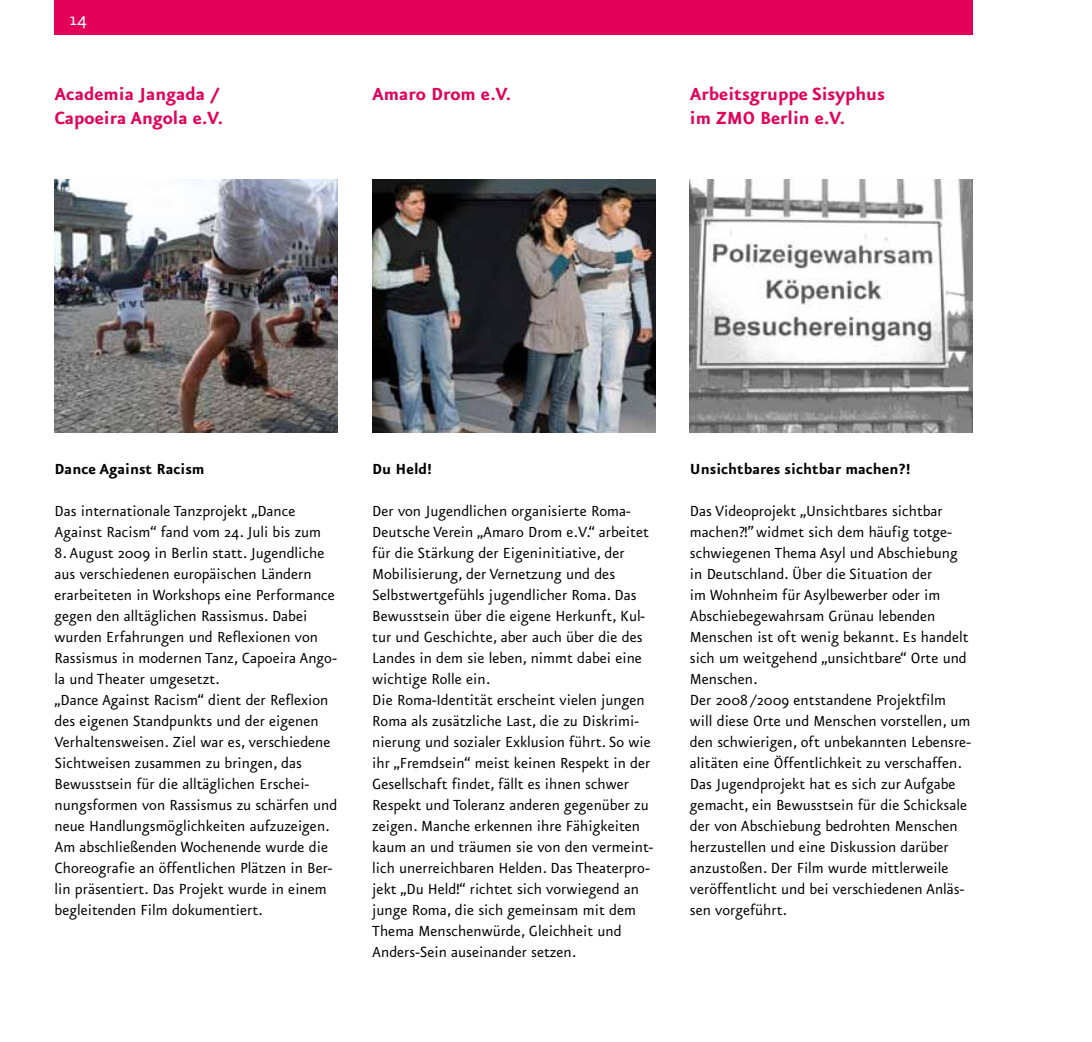
<style>
.page{position:relative;width:1092px;height:1042px;background:#fff}
.page>*{position:absolute;margin:0;border:0;box-sizing:border-box;transform-origin:0 0}
.t1{font:700 21px/24.5px "Eureka Sans";color:#e30059}
.t2{font:21px "Eureka Sans";color:#fff}
.t3{font:17.5px/21px "Eureka Sans";color:#000}
.t4{font:700 17.5px "Eureka Sans";color:#000}
</style>
<div class="page">
<div style="left:55px;top:0;width:917px;height:35px;background:#e30059"></div>
<img style="left:690px;top:180px;width:282px;height:253px">
<img style="left:55px;top:180px;width:282px;height:253px">
<img style="left:372px;top:180px;width:283px;height:253px">
<p class="t2" style="left:69px;top:9px;width:19px">14</p>
<p class="t1" style="left:55px;top:82px;width:170px">Academia Jangada /<br>Capoeira Angola e.V.</p>
<p class="t1" style="left:372px;top:82px;width:140px">Amaro Drom e.V.</p>
<p class="t1" style="left:690px;top:82px;width:196px">Arbeitsgruppe Sisyphus im ZMO Berlin e.V.</p>
<p class="t4" style="left:55px;top:460px;width:151px">Dance Against Racism</p>
<p class="t3" style="left:55px;top:501px;width:268px">Das internationale Tanzprojekt „Dance<br>Against Racism“ fand vom 24. Juli bis zum</p>
<p class="t3" style="left:55px;top:543px;width:284px">8. August 2009 in Berlin statt. Jugendliche aus verschiedenen europäischen Ländern erarbeiteten in Workshops eine Performance gegen den alltäglichen Rassismus. Dabei wurden Erfahrungen und Reflexionen von Rassismus in modernen Tanz, Capoeira Ango&shy;la und Theater umgesetzt.<br>„Dance Against Racism“ dient der Reflexion des eigenen Standpunkts und der eigenen Verhaltensweisen. Ziel war es, verschiedene Sichtweisen zusammen zu bringen, das Bewusstsein für die alltäglichen Erschei&shy;nungsformen von Rassismus zu schärfen und neue Handlungsmöglichkeiten aufzuzeigen.<br>Am abschließenden Wochenende wurde die Choreografie an öffentlichen Plätzen in Ber&shy;lin präsentiert. Das Projekt wurde in einem begleitenden Film dokumentiert.</p>
<p class="t4" style="left:372px;top:460px;width:61px">Du Held!</p>
<p class="t3" style="left:372px;top:501px;width:282px">Der von Jugendlichen organisierte Roma-Deutsche Verein „Amaro Drom e.V.“ arbeitet für die Stärkung der Eigeninitiative, der Mobilisierung, der Vernetzung und des Selbstwertgefühls jugendlicher Roma. Das Bewusstsein über die eigene Herkunft, Kul&shy;tur und Geschichte, aber auch über die des Landes in dem sie leben, nimmt dabei eine wichtige Rolle ein.<br>Die Roma-Identität erscheint vielen jungen Roma als zusätzliche Last, die zu Diskrimi&shy;nierung und sozialer Exklusion führt. So wie ihr „Fremdsein“ meist keinen Respekt in der Gesellschaft findet, fällt es ihnen schwer Respekt und Toleranz anderen gegenüber zu zeigen. Manche erkennen ihre Fähigkeiten kaum an und träumen sie von den vermeint&shy;lich unerreichbaren Helden. Das Theaterpro&shy;jekt „Du Held!“ richtet sich vorwiegend an junge Roma, die sich gemeinsam mit dem Thema Menschenwürde, Gleichheit und Anders-Sein auseinander setzen.</p>
<p class="t4" style="left:690px;top:460px;width:222px">Unsichtbares sichtbar machen?!</p>
<p class="t3" style="left:690px;top:501px;width:282px">Das Videoprojekt „Unsichtbares sichtbar machen?!” widmet sich dem häufig totge&shy;schwiegenen Thema Asyl und Abschiebung in Deutschland. Über die Situation der<br>im Wohnheim für Asylbewerber oder im Abschiebegewahrsam Grünau lebenden Menschen ist oft wenig bekannt. Es handelt sich um weitgehend „unsichtbare“ Orte und Menschen.<br>Der 2008/2009 entstandene Projektfilm will diese Orte und Menschen vorstellen, um den schwierigen, oft unbekannten Lebensre&shy;alitäten eine Öffentlichkeit zu verschaffen.<br>Das Jugendprojekt hat es sich zur Aufgabe gemacht, ein Bewusstsein für die Schicksale der von Abschiebung bedrohten Menschen herzustellen und eine Diskussion darüber anzustoßen. Der Film wurde mittlerweile veröffentlicht und bei verschiedenen Anläs&shy;sen vorgeführt.</p>
</div>
